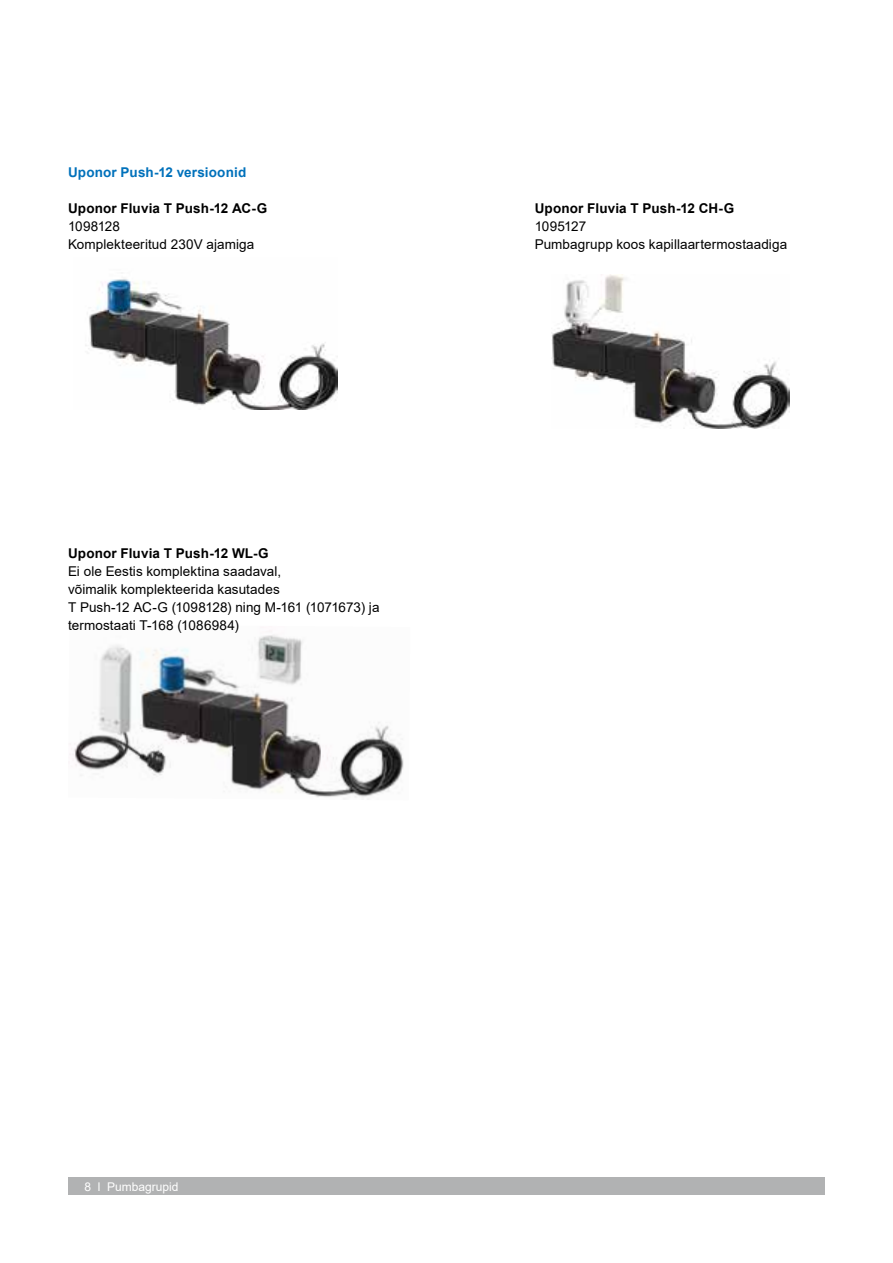
<style>
.page{position:relative;width:893px;height:1263px;background:#fff}
.page>*{position:absolute;margin:0;border:0;box-sizing:border-box;transform-origin:0 0}
.t1{font:13.5px/18px "Arial";letter-spacing:-.01em;color:#000}
.t2{font:700 13.5px "Arial";letter-spacing:.01em;color:#000}
.t3{font:700 13.5px "Arial";letter-spacing:.01em;color:#0071bb}
.t4{font:12px "Arial";color:#fff}
</style>
<div class="page">
<div style="left:68px;top:1178px;width:757px;height:17px;background:#b1b2b3"></div>
<img style="left:85px;top:279px;width:252px;height:130px">
<img style="left:70px;top:634px;width:334px;height:166px">
<img style="left:552px;top:274px;width:237px;height:155px">
<p class="t3" style="left:68px;top:163px;width:180px">Uponor Push-12 versioonid</p>
<p class="t2" style="left:68px;top:199px;width:201px">Uponor Fluvia T Push-12 AC-G</p>
<p class="t1" style="left:68px;top:217px;width:187px">1098128<br>Komplekteeritud 230V ajamiga</p>
<p class="t2" style="left:68px;top:544px;width:202px">Uponor Fluvia T Push-12 WL-G</p>
<p class="t1" style="left:68px;top:562px;width:312px">Ei ole Eestis komplektina saadaval,<br>võimalik komplekteerida kasutades<br>T Push-12 AC-G (1098128) ning M-161 (1071673) ja termostaati T-168 (1086984)</p>
<p class="t2" style="left:535px;top:199px;width:201px">Uponor Fluvia T Push-12 CH-G</p>
<p class="t1" style="left:535px;top:217px;width:253px">1095127<br>Pumbagrupp koos kapillaartermostaadiga</p>
<p class="t4" style="left:85px;top:1178px;width:95px">8 l Pumbagrupid</p>
</div>
